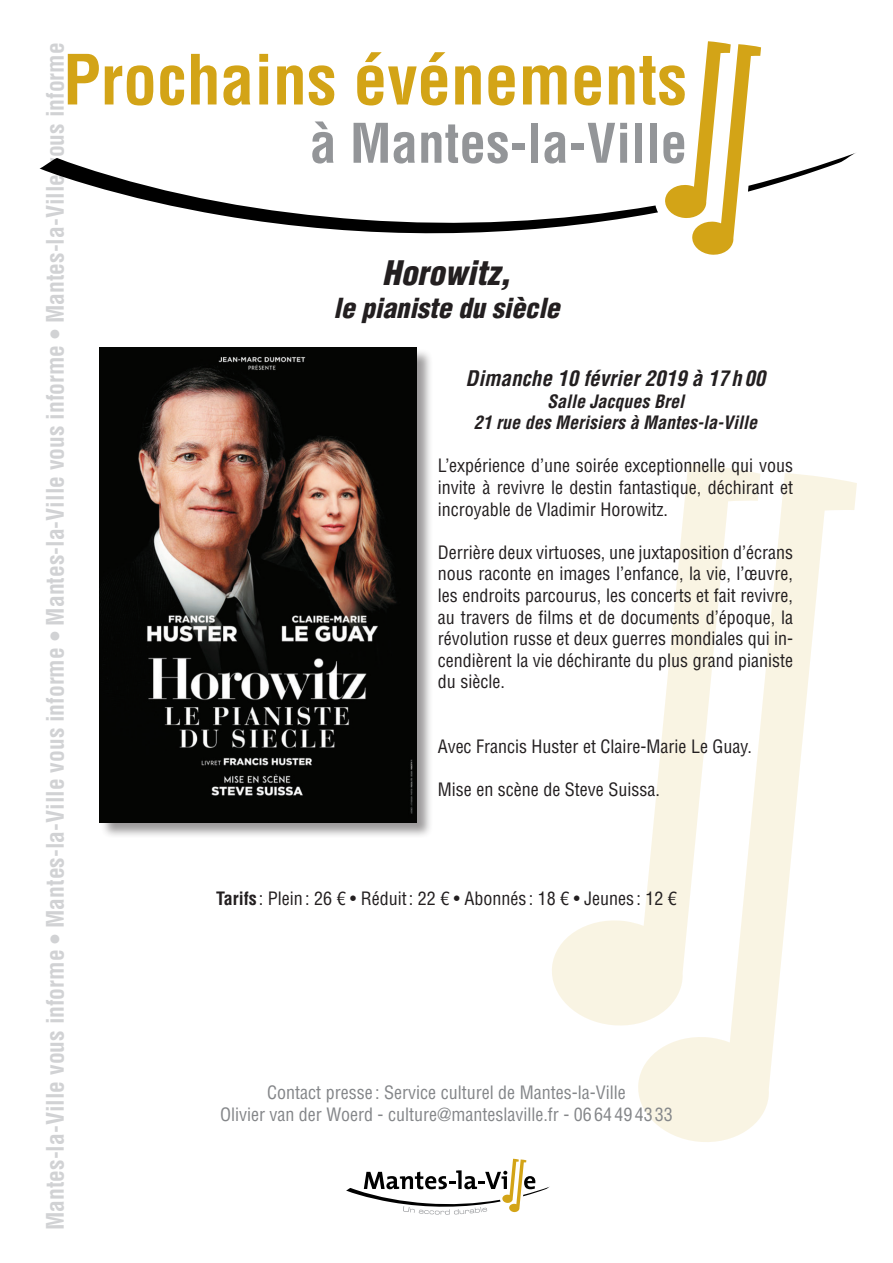
<style>
.page{position:relative;width:893px;height:1263px;background:#fff}
.page>*{position:absolute;margin:0;border:0;box-sizing:border-box;transform-origin:0 0}
.t1{font:700 condensed 67.5px "Helvetica LT Std";color:#d3a417}
.t2{font:700 condensed 53.25px "Helvetica LT Std";color:#939598}
.t3{font:italic 900 condensed 33px "Helvetica LT Std";color:#231f20}
.t4{font:italic 900 condensed 27px "Helvetica LT Std";color:#231f20}
.t5{font:700 condensed 23.55px "Helvetica LT Std";color:#d1d2d4}
.t6{font:italic 700 condensed 21px "Helvetica LT Std";color:#231f20}
.t7{font:condensed 18px/21.6px "Helvetica LT Std";color:#231f20;text-align:justify}
.t8{font:condensed 18px/21.6px "Helvetica LT Std";color:#848689;text-align:center}
.t9{font:italic 700 condensed 18px/21.6px "Helvetica LT Std";color:#231f20;text-align:center}
.s1{font-weight:700}
</style>
<div class="page">
<svg style="left:346px;top:1159px;width:204px;height:55px"></svg>
<svg style="left:552px;top:464px;width:305px;height:678px"></svg>
<svg style="left:39px;top:153px;width:817px;height:81px"></svg>
<svg style="left:664px;top:41px;width:97px;height:214px"></svg>
<div style="left:100px;top:348px;width:333px;height:491px;background:#231f20;opacity:.45"></div>
<img style="left:100px;top:347px;width:317px;height:475px">
<h3 class="t5" style="left:40px;top:1230px;width:1189px;rotate:-90deg">Mantes-la-Ville vous informe • Mantes-la-Ville vous informe • Mantes-la-Ville vous informe • Mantes-la-Ville vous informe</h3>
<h1 class="t1" style="left:63px;top:38px;width:626px">Prochains événements</h1>
<h2 class="t2" style="left:310px;top:110px;width:379px">à Mantes-la-Ville</h2>
<h3 class="t3" style="left:382px;top:252px;width:130px">Horowitz,</h3>
<h3 class="t4" style="left:334px;top:291px;width:227px">le pianiste du siècle</h3>
<p class="t6" style="left:466px;top:365px;width:301px">Dimanche 10 février 2019 à 17 h00</p>
<p class="t9" style="left:474px;top:390px;width:285px">Salle Jacques Brel<br>21 rue des Merisiers à Mantes-la-Ville</p>
<p class="t7" style="left:438px;top:455px;width:357px">L’expérience d’une soirée exceptionnelle qui vous invite à revivre le destin fantastique, déchirant et incroyable de Vladimir Horowitz.</p>
<p class="t7" style="left:438px;top:541px;width:357px">Derrière deux virtuoses, une juxtaposition d’écrans nous raconte en images l’enfance, la vie, l’œuvre, les endroits parcourus, les concerts et fait revivre, au travers de films et de documents d’époque, la révolution russe et deux guerres mondiales qui in&shy;cendièrent la vie déchirante du plus grand pianiste du siècle.</p>
<p class="t7" style="left:438px;top:736px;width:316px">Avec Francis Huster et Claire-Marie Le Guay.</p>
<p class="t7" style="left:438px;top:779px;width:223px">Mise en scène de Steve Suissa.</p>
<p class="t7" style="left:216px;top:887px;width:462px"><span class="s1">Tarifs</span> : Plein : 26 € • Réduit: 22 € • Abonnés : 18 € • Jeunes : 12 €</p>
<p class="t8" style="left:220px;top:1081px;width:454px">Contact presse : Service culturel de Mantes-la-Ville<br>Olivier van der Woerd - culture@manteslaville.fr - 06 64494333</p>
</div>
